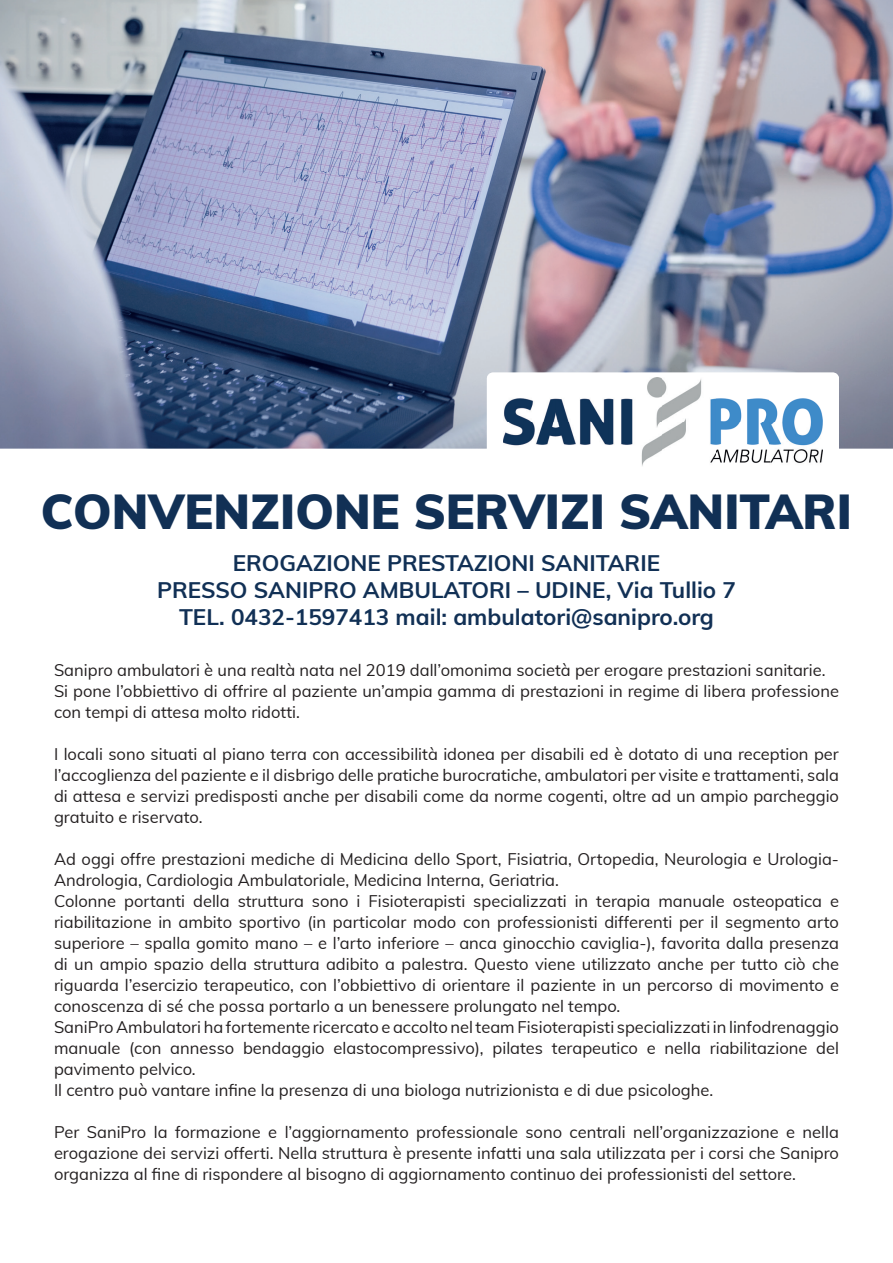
<style>
.page{position:relative;width:893px;height:1263px;background:#fff}
.page>*{position:absolute;margin:0;border:0;box-sizing:border-box;transform-origin:0 0}
.t1{font:900 48px "Muli";color:#113055}
.t2{font:700 22.5px/27px "Muli";color:#113055;text-align:center}
.t3{font:16.5px/21px "Muli";color:#231f20}
</style>
<div class="page">
<img style="left:0;top:0;width:893px;height:449px">
<div style="left:487px;top:373px;width:352px;height:98px;background:#fff;border-radius:6px"></div>
<img style="left:503px;top:377px;width:320px;height:89px">
<h1 class="t1" style="left:41px;top:476px;width:813px">CONVENZIONE SERVIZI SANITARI</h1>
<h2 class="t2" style="left:157px;top:548px;width:580px">EROGAZIONE PRESTAZIONI SANITARIE<br>PRESSO SANIPRO AMBULATORI – UDINE, Via Tullio 7<br>TEL. 0432-1597413 mail: ambulatori@sanipro.org</h2>
<p class="t3" style="left:54px;top:658px;width:786px">Sanipro ambulatori è una realtà nata nel 2019 dall’omonima società per erogare prestazioni sanitarie.<br>Si pone l’obbiettivo di offrire al paziente un’ampia gamma di prestazioni in regime di libera professione con tempi di attesa molto ridotti.</p>
<p class="t3" style="left:54px;top:742px;width:787px;text-align:justify">I locali sono situati al piano terra con accessibilità idonea per disabili ed è dotato di una reception per l’accoglienza del paziente e il disbrigo delle pratiche burocratiche, ambulatori per visite e trattamenti, sala di attesa e servizi predisposti anche per disabili come da norme cogenti, oltre ad un ampio parcheggio gratuito e riservato.</p>
<p class="t3" style="left:54px;top:847px;width:787px">Ad oggi offre prestazioni mediche di Medicina dello Sport, Fisiatria, Ortopedia, Neurologia e Urologia-Andrologia, Cardiologia Ambulatoriale, Medicina Interna, Geriatria.<br>Colonne portanti della struttura sono i Fisioterapisti specializzati in terapia manuale osteopatica e riabilitazione in ambito sportivo (in particolar modo con professionisti differenti per il segmento arto superiore – spalla gomito mano – e l’arto inferiore – anca ginocchio caviglia-), favorita dalla presenza di un ampio spazio della struttura adibito a palestra. Questo viene utilizzato anche per tutto ciò che riguarda l’esercizio terapeutico, con l’obbiettivo di orientare il paziente in un percorso di movimento e conoscenza di sé che possa portarlo a un benessere prolungato nel tempo.<br>SaniPro Ambulatori ha fortemente ricercato e accolto nel team Fisioterapisti specializzati in linfodrenaggio manuale (con annesso bendaggio elastocompressivo), pilates terapeutico e nella riabilitazione del pavimento pelvico.<br>Il centro può vantare infine la presenza di una biologa nutrizionista e di due psicologhe.</p>
<p class="t3" style="left:54px;top:1120px;width:787px;text-align:justify">Per SaniPro la formazione e l’aggiornamento professionale sono centrali nell’organizzazione e nella erogazione dei servizi offerti. Nella struttura è presente infatti una sala utilizzata per i corsi che Sanipro organizza al fine di rispondere al bisogno di aggiornamento continuo dei professionisti del settore.</p>
</div>
